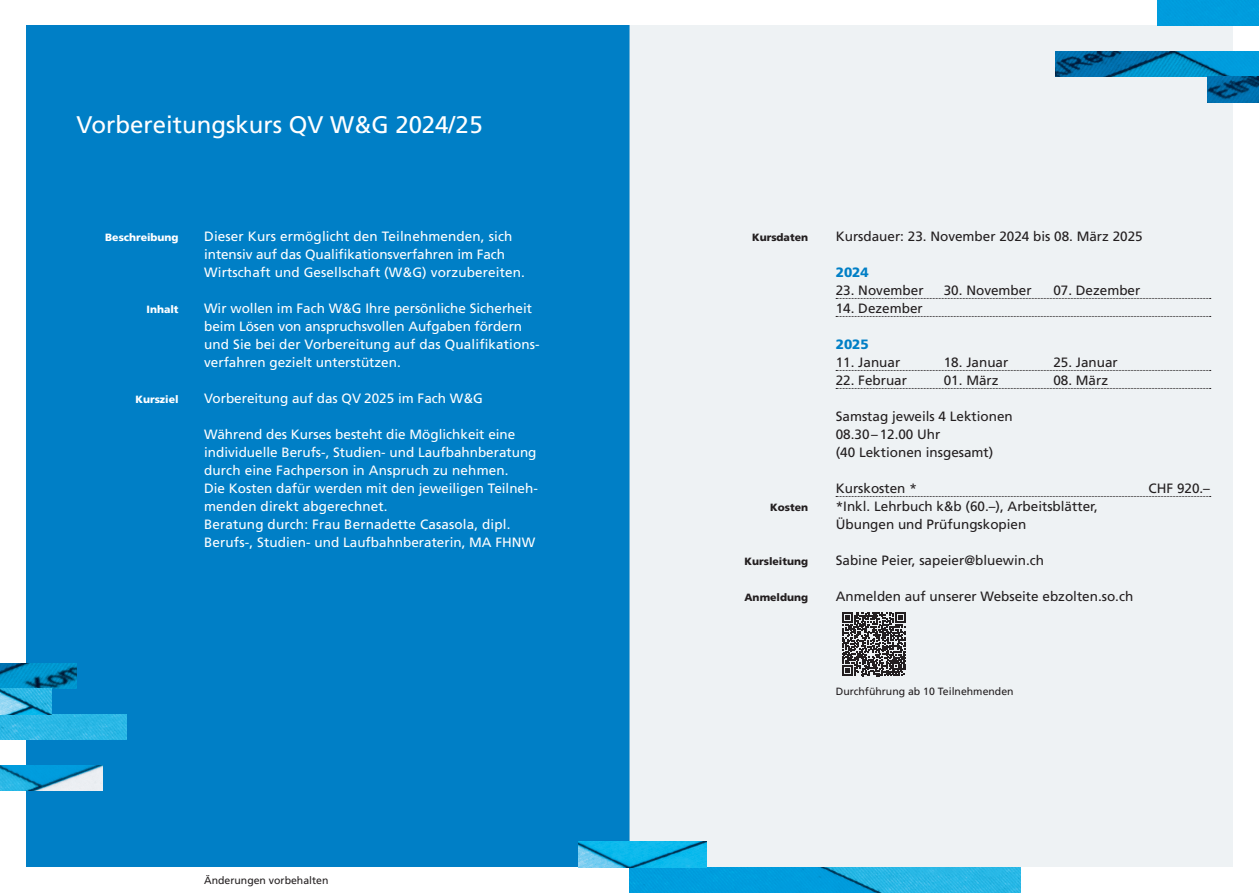
<style>
.page{position:relative;width:1259px;height:893px;background:#fff}
.page>*{position:absolute;margin:0;border:0;box-sizing:border-box;transform-origin:0 0}
.Titel_weiss{font:24px "Frutiger LT Com";color:#fff}
.Grundtext_weiss{font:13.5px/18px "Frutiger LT Com";color:#fff}
.Grundtext_schwarz{font:13.5px "Frutiger LT Com";color:#231f20}
.Grundtext_schwarz_Linie{font:13.5px "Frutiger LT Com";color:#231f20}
.Hervorhebung_blau{font:900 13.5px "Frutiger LT Com";color:#007fc6}
.Grundtext_klein_schwarz{font:10.5px "Frutiger LT Com";color:#231f20}
.Untertitel_schwarz_fett{font:900 10.5px "Frutiger LT Com";color:#231f20}
.Untertitel_weiss_fett{font:900 10.5px "Frutiger LT Com";color:#fff}
</style>
<div class="page">
<div style="left:26px;top:26px;width:603px;height:841px;background:#007fc6"></div>
<div style="left:629px;top:26px;width:604px;height:841px;background:#eef2f4"></div>
<img style="left:0;top:663px;width:77px;height:26px">
<img style="left:0;top:765px;width:102px;height:26px">
<img style="left:0;top:714px;width:126px;height:26px">
<img style="left:1056px;top:51px;width:203px;height:26px">
<div style="left:1157px;top:0;width:102px;height:26px;background:#009cdd"></div>
<img style="left:1208px;top:77px;width:51px;height:25px">
<img style="left:629px;top:867px;width:391px;height:26px">
<img style="left:578px;top:842px;width:128px;height:25px">
<img style="left:0;top:689px;width:51px;height:25px">
<svg style="left:836px;top:298px;width:374px;height:1px"></svg>
<svg style="left:836px;top:316px;width:374px;height:1px"></svg>
<svg style="left:836px;top:370px;width:374px;height:1px"></svg>
<svg style="left:836px;top:388px;width:374px;height:1px"></svg>
<svg style="left:836px;top:496px;width:374px;height:1px"></svg>
<svg style="left:842px;top:612px;width:64px;height:64px"></svg>
<p class="Titel_weiss" style="left:77px;top:110px;width:408px">Vorbereitungskurs QV W&amp;G 2024/25</p>
<p class="Untertitel_weiss_fett" style="left:105px;top:231px;width:75px">Beschreibung</p>
<p class="Untertitel_weiss_fett" style="left:146px;top:303px;width:34px">Inhalt</p>
<p class="Untertitel_weiss_fett" style="left:135px;top:393px;width:45px">Kursziel</p>
<p class="Grundtext_weiss" style="left:204px;top:227px;width:322px">Dieser Kurs ermöglicht den Teilnehmenden, sich intensiv auf das Qualifikationsverfahren im Fach<br>Wirtschaft und Gesellschaft (W&amp;G) vorzubereiten.</p>
<p class="Grundtext_weiss" style="left:204px;top:299px;width:337px">Wir wollen im Fach W&amp;G Ihre persönliche Sicherheit beim Lösen von anspruchsvollen Aufgaben fördern und Sie bei der Vorbereitung auf das Qualifikations&shy;verfahren gezielt unterstützen.</p>
<p class="Grundtext_weiss" style="left:204px;top:389px;width:280px">Vorbereitung auf das QV 2025 im Fach W&amp;G</p>
<p class="Grundtext_weiss" style="left:204px;top:425px;width:335px">Während des Kurses besteht die Möglichkeit eine individuelle Berufs-, Studien- und Laufbahnberatung durch eine Fachperson in Anspruch zu nehmen.<br>Die Kosten dafür werden mit den jeweiligen Teilneh&shy;menden direkt abgerechnet.</p>
<p class="Grundtext_weiss" style="left:204px;top:515px;width:332px">Beratung durch: Frau Bernadette Casasola, dipl.<br>Berufs-, Studien- und Laufbahnberaterin, MA FHNW</p>
<p class="Grundtext_klein_schwarz" style="left:204px;top:874px;width:126px">Änderungen vorbehalten</p>
<p class="Untertitel_schwarz_fett" style="left:752px;top:231px;width:58px">Kursdaten</p>
<p class="Untertitel_schwarz_fett" style="left:770px;top:501px;width:39px">Kosten</p>
<p class="Untertitel_schwarz_fett" style="left:744px;top:555px;width:65px">Kursleitung</p>
<p class="Untertitel_schwarz_fett" style="left:744px;top:591px;width:65px">Anmeldung</p>
<p class="Grundtext_schwarz" style="left:836px;top:228px;width:308px">Kursdauer: 23. November 2024 bis 08. März 2025</p>
<p class="Hervorhebung_blau" style="left:836px;top:264px;width:35px">2024</p>
<p class="Grundtext_schwarz_Linie" style="left:836px;top:282px;width:89px">23. November</p>
<p class="Grundtext_schwarz_Linie" style="left:944px;top:282px;width:89px">30. November</p>
<p class="Grundtext_schwarz_Linie" style="left:1053px;top:282px;width:89px">07. Dezember</p>
<p class="Grundtext_schwarz_Linie" style="left:836px;top:300px;width:89px">14. Dezember</p>
<p class="Hervorhebung_blau" style="left:836px;top:336px;width:35px">2025</p>
<p class="Grundtext_schwarz_Linie" style="left:836px;top:354px;width:66px">11. Januar</p>
<p class="Grundtext_schwarz_Linie" style="left:944px;top:354px;width:66px">18. Januar</p>
<p class="Grundtext_schwarz_Linie" style="left:1053px;top:354px;width:66px">25. Januar</p>
<p class="Grundtext_schwarz_Linie" style="left:836px;top:372px;width:73px">22. Februar</p>
<p class="Grundtext_schwarz_Linie" style="left:944px;top:372px;width:56px">01. März</p>
<p class="Grundtext_schwarz_Linie" style="left:1053px;top:372px;width:56px">08. März</p>
<p class="Grundtext_schwarz" style="left:836px;top:408px;width:179px">Samstag jeweils 4 Lektionen</p>
<p class="Grundtext_schwarz" style="left:836px;top:426px;width:106px">08.30–12.00 Uhr</p>
<p class="Grundtext_schwarz" style="left:836px;top:444px;width:159px">(40 Lektionen insgesamt)</p>
<p class="Grundtext_schwarz_Linie" style="left:836px;top:480px;width:83px">Kurskosten *</p>
<p class="Grundtext_schwarz_Linie" style="left:1148px;top:480px;width:63px">CHF 920.–</p>
<p class="Grundtext_schwarz" style="left:836px;top:498px;width:264px">*Inkl. Lehrbuch k&amp;b (60.–), Arbeitsblätter,</p>
<p class="Grundtext_schwarz" style="left:836px;top:516px;width:192px">Übungen und Prüfungskopien</p>
<p class="Grundtext_schwarz" style="left:836px;top:552px;width:210px">Sabine Peier, sapeier@bluewin.ch</p>
<p class="Grundtext_schwarz" style="left:836px;top:588px;width:299px">Anmelden auf unserer Webseite ebzolten.so.ch</p>
<p class="Grundtext_klein_schwarz" style="left:836px;top:685px;width:179px">Durchführung ab 10 Teilnehmenden</p>
</div>
